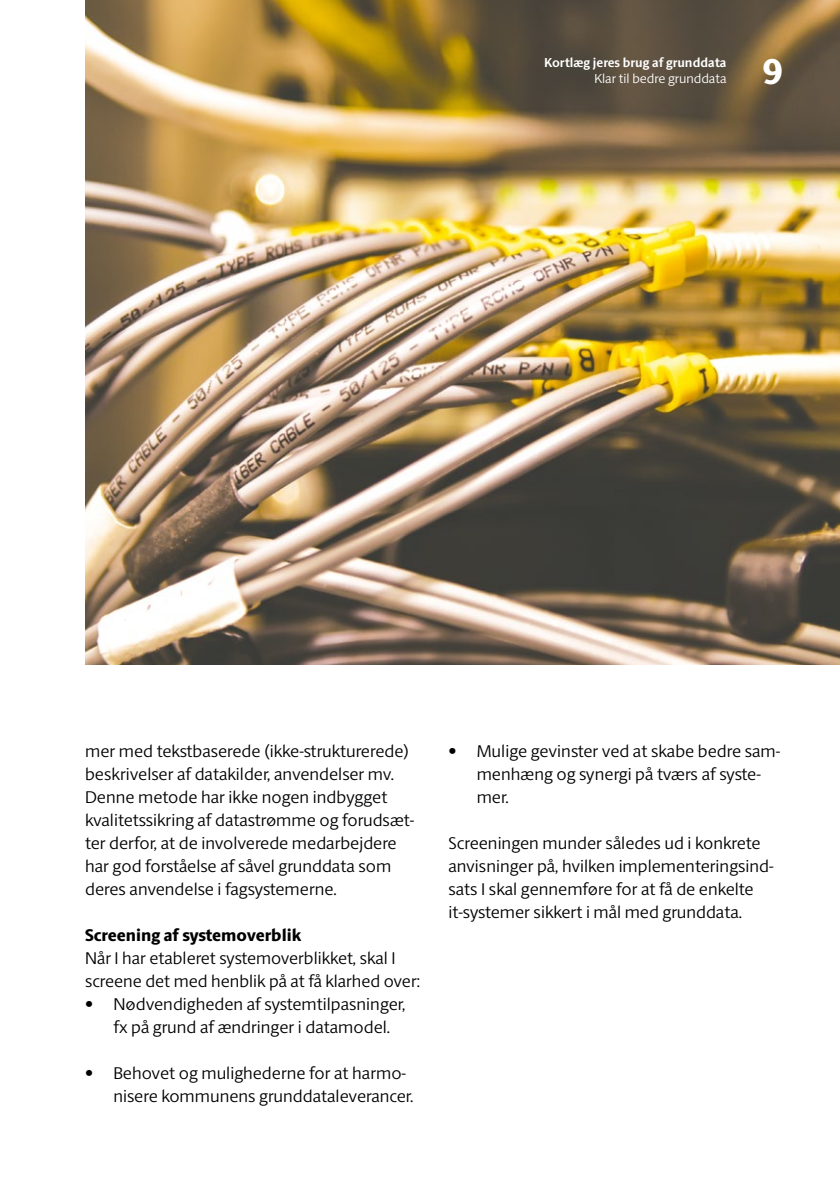
<style>
.page{position:relative;width:840px;height:1191px;background:#fff}
.page>*{position:absolute;margin:0;border:0;box-sizing:border-box;transform-origin:0 0}
.t1{font:800 36px "ID Sans";color:#fff}
.t2{font:300 17px/23px "ID Sans";color:#000}
.t3{font:800 17px "ID Sans";color:#000}
.t4{font:700 13px "ID Sans";color:#fff}
.t5{font:300 13px "ID Sans";color:#fff}
</style>
<div class="page">
<img style="left:85px;top:0;width:754px;height:665px">
<p class="t4" style="left:543px;top:54px;width:184px">Kortlæg jeres brug af grunddata</p>
<p class="t5" style="left:594px;top:70px;width:133px">Klar til bedre grunddata</p>
<h1 class="t1" style="left:761px;top:49px;width:23px">9</h1>
<p class="t2" style="left:85px;top:739px;width:331px">mer med tekstbaserede (ikke-strukturerede) beskrivelser af datakilder, anvendelser mv.<br>Denne metode har ikke nogen indbygget kvalitetssikring af datastrømme og forudsæt&shy;ter derfor, at de involverede medarbejdere har god forståelse af såvel grunddata som deres anvendelse i fagsystemerne.</p>
<p class="t3" style="left:85px;top:924px;width:217px">Screening af systemoverblik</p>
<p class="t2" style="left:85px;top:946px;width:336px">Når I har etableret systemoverblikket, skal I screene det med henblik på at få klarhed over:</p>
<p class="t2" style="left:113px;top:992px;width:293px;text-indent:-28px">• Nødvendigheden af systemtilpasninger, fx på grund af ændringer i datamodel.</p>
<p class="t2" style="left:113px;top:1061px;width:301px;text-indent:-28px">• Behovet og mulighederne for at harmo&shy;nisere kommunens grunddataleverancer.</p>
<p class="t2" style="left:476px;top:739px;width:305px;text-indent:-28px">• Mulige gevinster ved at skabe bedre sam&shy;menhæng og synergi på tværs af syste&shy;mer.</p>
<p class="t2" style="left:448px;top:831px;width:326px">Screeningen munder således ud i konkrete anvisninger på, hvilken implementeringsind&shy;sats I skal gennemføre for at få de enkelte it-systemer sikkert i mål med grunddata.</p>
</div>
